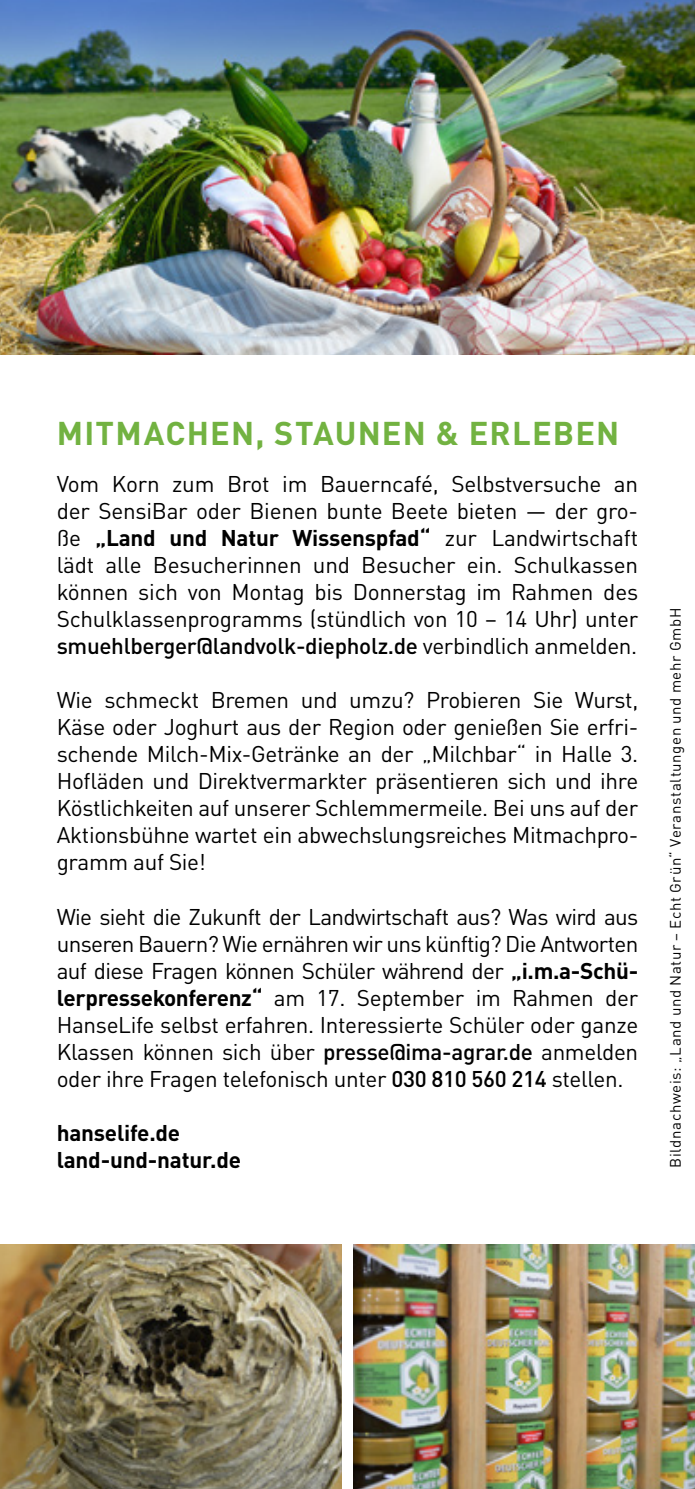
<style>
.page{position:relative;width:695px;height:1489px;background:#fff}
.page>*{position:absolute;margin:0;border:0;box-sizing:border-box;transform-origin:0 0}
.t1{font:700 32.5px "DINOT";letter-spacing:.035em;color:#72b241}
.t2{font:22.5px/27px "DINOT";letter-spacing:-.015em;color:#000;text-align:justify}
.t3{font:700 22.5px/27px "DINOT";letter-spacing:-.01em;color:#000}
.t4{font:15px "DINOT";letter-spacing:.04em;color:#000}
.s1{font-weight:700}
.s2{font-weight:500}
</style>
<div class="page">
<img style="left:0;top:0;width:694px;height:354px">
<img style="left:0;top:1244px;width:342px;height:244px">
<img style="left:353px;top:1244px;width:341px;height:244px">
<h1 class="t1" style="left:57px;top:412px;width:564px">MITMACHEN, STAUNEN &amp; ERLEBEN</h1>
<p class="t2" style="left:57px;top:470px;width:583px">Vom Korn zum Brot im Bauerncafé, Selbstversuche an der SensiBar oder Bienen bunte Beete bieten — der gro&shy;ße <span class="s1">„Land und Natur Wissenspfad“</span> zur Landwirtschaft lädt alle Besucherinnen und Besucher ein. Schulkassen können sich von Montag bis Donnerstag im Rahmen des Schulklassenprogramms (stündlich von 10 – 14 Uhr) unter <span class="s2">smuehlberger@landvolk-diepholz.de</span> verbindlich anmelden.</p>
<p class="t2" style="left:57px;top:686px;width:583px">Wie schmeckt Bremen und umzu? Probieren Sie Wurst, Käse oder Joghurt aus der Region oder genießen Sie erfri&shy;schende Milch-Mix-Getränke an der „Milchbar“ in Halle 3.<br>Hofläden und Direktvermarkter präsentieren sich und ihre Köstlichkeiten auf unserer Schlemmermeile. Bei uns auf der Aktionsbühne wartet ein abwechslungsreiches Mitmachpro&shy;gramm auf Sie!</p>
<p class="t2" style="left:57px;top:902px;width:583px">Wie sieht die Zukunft der Landwirtschaft aus? Was wird aus unseren Bauern? Wie ernähren wir uns künftig? Die Antworten auf diese Fragen können Schüler während der <span class="s1">„i.m.a-Schü&shy;lerpressekonferenz“</span> am 17. September im Rahmen der HanseLife selbst erfahren. Interessierte Schüler oder ganze Klassen können sich über <span class="s2">presse@ima-agrar.de</span> anmelden oder ihre Fragen telefonisch unter <span class="s2">030 810 560 214</span> stellen.</p>
<p class="t3" style="left:57px;top:1118px;width:186px">hanselife.de land-und-natur.de</p>
<p class="t4" style="left:666px;top:1167px;width:561px;rotate:-90deg">Bildnachweis: „Land und Natur – Echt Grün“ Veranstaltungen und mehr GmbH</p>
</div>
